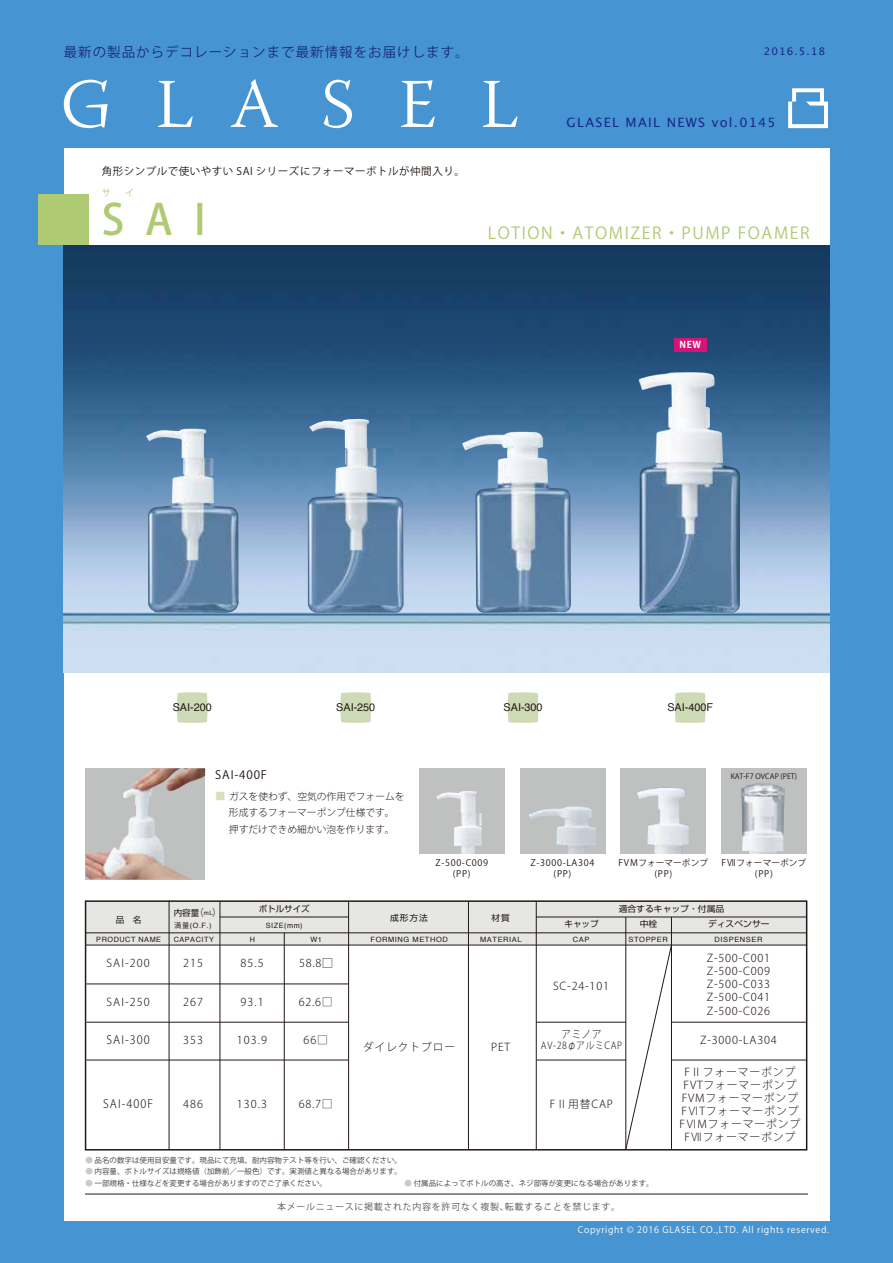
<style>
.page{position:relative;width:893px;height:1263px;background:#4694d1}
.page>*{position:absolute;margin:0;border:0;box-sizing:border-box;transform-origin:0 0}
.t1{font:500 42px "Koz Go Pro";color:#aeca73}
.t2{font:16.35px "Koz Go Pro";letter-spacing:.1em;color:#aeca73}
.t3{font:13.5px "Koz Go Pro";letter-spacing:.075em;color:#192d7a}
.t4{font:12.9px "Lucida Grande";letter-spacing:.1em;color:#172a88}
.t5{font:300 11.55px "Koz Go Pro";letter-spacing:.1em;color:#221815;scale:.94 1}
.t6{font:11.55px "Koz Go Pr 6 N";letter-spacing:.075em;color:#221714}
.t7{font:300 10.8px/13px "Koz Go Pro";letter-spacing:.075em;color:#221815;text-align:justify}
.t8{font:10.8px "Helvetica";color:#221815}
.t9{font:10.5px "Koz Go Pro";letter-spacing:.05em;color:#221815}
.t10{font:10.5px "Lucida Grande";letter-spacing:.1em;color:#172a88}
.t11{font:300 10.5px "Koz Go Pro";color:#221815;scale:.9 1}
.t12{font:300 9.75px/16.5px "Koz Go Pro";color:#221714;text-align:center}
.t13{font:300 9.75px "Koz Go Pro";letter-spacing:.075em;color:#221815;scale:.9 1}
.t14{font:700 9.3px "Koz Go Pro";color:#fff}
.t15{font:9px "Koz Go Pro";letter-spacing:.075em;color:#fff}
.t16{font:9px/10.8px "Koz Go Pro";letter-spacing:.075em;color:#221815;text-align:center}
.t17{font:9px "Koz Go Pro";letter-spacing:.075em;color:#595757}
.t18{font:9px "Koz Go Pro";color:#aeca73}
.t19{font:8.7px "Koz Go Pro";color:#221815}
.t20{font:8.55px/15.3px "Shin Go Pro";color:#221815}
.t21{font:7.5px "Koz Go Pro";color:#3d3a39}
.t22{font:7.35px "Koz Go Pro";color:#221815}
.t23{font:7.2px "Helvetica";letter-spacing:.075em;color:#221815}
.s1{font-family:"Koz Go Pr 6 N";font-size:10.5px;color:#d4e1ba}
.s2{font-size:9px}
.s3{font-family:"Koz Go Pro";font-size:9.45px}
.s4{font-family:"Helvetica";font-size:6px}
.s5{font-family:"Koz Go Pr 6 N"}
.s6{font-family:"Shin Go Pro"}
.s7{color:#c9caca}
</style>
<div class="page">
<div style="left:64px;top:148px;width:765px;height:1073px;background:#fff"></div>
<img style="left:63px;top:245px;width:766px;height:428px">
<svg style="left:341px;top:692px;width:30px;height:31px"></svg>
<svg style="left:788px;top:88px;width:40px;height:40px"></svg>
<svg style="left:64px;top:80px;width:44px;height:48px"></svg>
<svg style="left:158px;top:81px;width:35px;height:46px"></svg>
<svg style="left:483px;top:81px;width:34px;height:46px"></svg>
<svg style="left:401px;top:80px;width:34px;height:47px"></svg>
<svg style="left:231px;top:79px;width:47px;height:48px"></svg>
<svg style="left:324px;top:80px;width:28px;height:48px"></svg>
<hr style="left:85px;top:1194px;width:723px;height:1px;background:#221815">
<div style="left:38px;top:194px;width:51px;height:51px;background:#aeca73"></div>
<div style="left:86px;top:901px;width:721px;height:44px;background:#e6e6e5"></div>
<div style="left:85px;top:900px;width:722px;height:250px;border:2px solid #221815"></div>
<hr style="left:169px;top:901px;width:1px;height:248px;background:#221815">
<hr style="left:220px;top:901px;width:1px;height:249px;background:#221815">
<hr style="left:284px;top:933px;width:1px;height:216px;background:#221815">
<hr style="left:348px;top:901px;width:1px;height:248px;background:#221815">
<hr style="left:468px;top:901px;width:1px;height:249px;background:#221815">
<hr style="left:536px;top:901px;width:1px;height:248px;background:#221815">
<hr style="left:625px;top:917px;width:1px;height:232px;background:#221815">
<hr style="left:671px;top:917px;width:1px;height:232px;background:#221815">
<hr style="left:220px;top:917px;width:129px;height:1px;background:#221815">
<hr style="left:536px;top:916px;width:271px;height:1px;background:#221815">
<hr style="left:86px;top:932px;width:721px;height:1px;background:#221815">
<hr style="left:86px;top:945px;width:721px;height:1px;background:#221815">
<hr style="left:671px;top:1022px;width:135px;height:1px;background:#221815">
<hr style="left:671px;top:1060px;width:135px;height:1px;background:#221815">
<hr style="left:536px;top:1022px;width:90px;height:1px;background:#221815">
<hr style="left:537px;top:1060px;width:89px;height:1px;background:#221815">
<hr style="left:87px;top:983px;width:262px;height:1px;background:#221815">
<hr style="left:87px;top:1022px;width:262px;height:1px;background:#221815">
<hr style="left:87px;top:1060px;width:262px;height:1px;background:#221815">
<svg style="left:625px;top:944px;width:47px;height:206px"></svg>
<svg style="left:508px;top:692px;width:30px;height:31px"></svg>
<svg style="left:675px;top:692px;width:30px;height:31px"></svg>
<svg style="left:177px;top:692px;width:30px;height:31px"></svg>
<img style="left:86px;top:768px;width:119px;height:111px">
<div style="left:721px;top:768px;width:86px;height:86px;background:#bfc0c0"></div>
<img style="left:741px;top:783px;width:44px;height:71px">
<div style="left:419px;top:768px;width:86px;height:86px;background:#bfc0c0"></div>
<img style="left:436px;top:791px;width:46px;height:63px">
<img style="left:638px;top:372px;width:102px;height:241px">
<div style="left:674px;top:338px;width:33px;height:13px;background:#d31577"></div>
<img style="left:462px;top:432px;width:109px;height:181px">
<img style="left:308px;top:419px;width:96px;height:194px">
<img style="left:146px;top:428px;width:93px;height:185px">
<svg style="left:693px;top:534px;width:1px;height:74px"></svg>
<img style="left:641px;top:534px;width:52px;height:79px">
<div style="left:621px;top:768px;width:85px;height:86px;background:#bfc0c0"></div>
<img style="left:637px;top:788px;width:52px;height:66px">
<div style="left:520px;top:768px;width:86px;height:86px;background:#bfc0c0"></div>
<img style="left:529px;top:806px;width:67px;height:48px">
<p class="t3" style="left:64px;top:43px;width:406px">最新の製品からデコレーションまで最新情報をお届けします。</p>
<p class="t10" style="left:764px;top:45px;width:63px">2016.5.18</p>
<p class="t9" style="left:102px;top:164px;width:365px">角形シンプルで使いやすい SAI シリーズにフォーマーボトルが仲間入り。</p>
<p class="t18" style="left:102px;top:187px;width:34px">サ　イ</p>
<h1 class="t1" style="left:102px;top:192px;width:105px">SAI</h1>
<p class="t4" style="left:567px;top:115px;width:211px">GLASEL MAIL NEWS vol.0145</p>
<h2 class="t2" style="left:488px;top:223px;width:323px">LOTION・ATOMIZER・PUMP FOAMER</h2>
<p class="t14" style="left:679px;top:339px;width:23px">NEW</p>
<p class="t8" style="left:173px;top:699px;width:41px">SAI-200</p>
<p class="t8" style="left:336px;top:699px;width:41px">SAI-250</p>
<p class="t8" style="left:667px;top:699px;width:47px">SAI-400F</p>
<p class="t8" style="left:504px;top:699px;width:41px">SAI-300</p>
<p class="t6" style="left:215px;top:768px;width:53px">SAI-400F</p>
<p class="t12" style="left:215px;top:788px;width:191px"><span class="s1">■</span> ガスを使わず、空気の作用でフォームを形成するフォーマーポンプ仕様です。<br>押すだけできめ細かい泡を作ります。</p>
<p class="t22" style="left:731px;top:771px;width:68px">KAT-F7 OVCAP (PET)</p>
<p class="t16" style="left:435px;top:858px;width:54px">Z-500-C009 (PP)</p>
<p class="t19" style="left:722px;top:857px;width:86px"><span class="s2">FⅦ</span>フォーマーポンプ</p>
<p class="t19" style="left:619px;top:857px;width:91px"><span class="s2">FVM</span>フォーマーポンプ</p>
<p class="t16" style="left:654px;top:869px;width:19px">(PP)</p>
<p class="t16" style="left:530px;top:858px;width:65px">Z-3000-LA304 (PP)</p>
<p class="t16" style="left:755px;top:869px;width:19px">(PP)</p>
<p class="t20" style="left:116px;top:911px;width:27px">品　名</p>
<p class="t23" style="left:96px;top:934px;width:66px">PRODUCT NAME</p>
<p class="t20" style="left:174px;top:904px;width:49px">内容量<span class="s3">（</span><span class="s4">mL</span><span class="s3">）</span></p>
<p class="t20" style="left:259px;top:900px;width:53px">ボトルサイズ</p>
<p class="t23" style="left:174px;top:934px;width:42px">CAPACITY</p>
<p class="t23" style="left:250px;top:934px;width:7px">H</p>
<p class="t23" style="left:174px;top:919px;width:39px"><span class="s5">満量</span>(O.F.)</p>
<p class="t23" style="left:266px;top:919px;width:38px">SIZE(mm)</p>
<p class="t23" style="left:310px;top:934px;width:13px">W1</p>
<p class="t20" style="left:390px;top:909px;width:39px">成形方法</p>
<p class="t23" style="left:371px;top:934px;width:79px">FORMING METHOD</p>
<p class="t20" style="left:491px;top:909px;width:20px">材質</p>
<p class="t23" style="left:480px;top:934px;width:43px">MATERIAL</p>
<p class="t20" style="left:564px;top:915px;width:36px">キャップ</p>
<p class="t23" style="left:573px;top:934px;width:18px">CAP</p>
<p class="t20" style="left:708px;top:900px;width:63px;text-indent:-89px">適合するキャップ・付属品<br>ディスペンサー</p>
<p class="t23" style="left:715px;top:934px;width:49px">DISPENSER</p>
<p class="t20" style="left:640px;top:915px;width:19px">中栓</p>
<p class="t23" style="left:629px;top:934px;width:41px">STOPPER</p>
<p class="t7" style="left:107px;top:957px;width:45px">SAI-200</p>
<p class="t7" style="left:240px;top:957px;width:25px">85.5</p>
<p class="t7" style="left:299px;top:957px;width:36px">58.8<span class="s6">□</span></p>
<p class="t7" style="left:299px;top:995px;width:36px">62.6□</p>
<p class="t7" style="left:304px;top:1033px;width:26px">66□</p>
<p class="t7" style="left:183px;top:957px;width:21px">215</p>
<p class="t7" style="left:107px;top:995px;width:45px">SAI-250</p>
<p class="t7" style="left:183px;top:995px;width:21px">267</p>
<p class="t7" style="left:240px;top:995px;width:25px">93.1</p>
<p class="t5" style="left:107px;top:1032px;width:48px">SAI-300</p>
<p class="t7" style="left:183px;top:1033px;width:21px">353</p>
<p class="t7" style="left:237px;top:1033px;width:32px">103.9</p>
<p class="t7" style="left:363px;top:1040px;width:94px">ダイレクトブロー</p>
<p class="t7" style="left:491px;top:1040px;width:21px">PET</p>
<p class="t7" style="left:553px;top:979px;width:57px">SC-24-101</p>
<p class="t11" style="left:562px;top:1027px;width:46px">アミノア</p>
<p class="t13" style="left:541px;top:1039px;width:92px">AV-28<span class="s6">φ</span>アルミCAP</p>
<p class="t7" style="left:707px;top:952px;width:65px">Z-500-C001<br>Z-500-C009<br>Z-500-C033<br>Z-500-C041<br>Z-500-C026</p>
<p class="t7" style="left:700px;top:1033px;width:78px">Z-3000-LA304</p>
<p class="t5" style="left:103px;top:1097px;width:55px">SAI-400F</p>
<p class="t7" style="left:237px;top:1098px;width:32px">130.3</p>
<p class="t7" style="left:299px;top:1098px;width:36px">68.7□</p>
<p class="t7" style="left:183px;top:1098px;width:21px">486</p>
<p class="t7" style="left:550px;top:1098px;width:65px">FⅡ用替CAP</p>
<p class="t7" style="left:679px;top:1065px;width:122px;text-align:center">FⅡフォーマーポンプ<br>FVTフォーマーポンプ<br>FVMフォーマーポンプ<br>FⅥTフォーマーポンプ<br>FⅥMフォーマーポンプ<br>FⅦフォーマーポンプ</p>
<p class="t21" style="left:85px;top:1155px;width:318px"><span class="s7">●</span> 品名の数字は使用目安量です。現品にて充填、耐内容物テスト等を行い、ご確認ください。</p>
<p class="t21" style="left:85px;top:1166px;width:318px"><span class="s7">●</span> 内容量、ボトルサイズは規格値（加飾前／一般色）です。実測値と異なる場合があります。</p>
<p class="t21" style="left:85px;top:1178px;width:243px"><span class="s7">●</span> 一部規格・仕様などを変更する場合がありますのでご了承ください。</p>
<p class="t21" style="left:404px;top:1178px;width:251px"><span class="s7">●</span> 付属品によってボトルの高さ、ネジ部等が変更になる場合があります。</p>
<p class="t17" style="left:277px;top:1201px;width:345px">本メールニュースに掲載された内容を許可なく複製、転載することを禁じます。</p>
<p class="t15" style="left:578px;top:1224px;width:253px">Copyright © 2016 GLASEL CO.,LTD. All rights reserved.</p>
</div>
